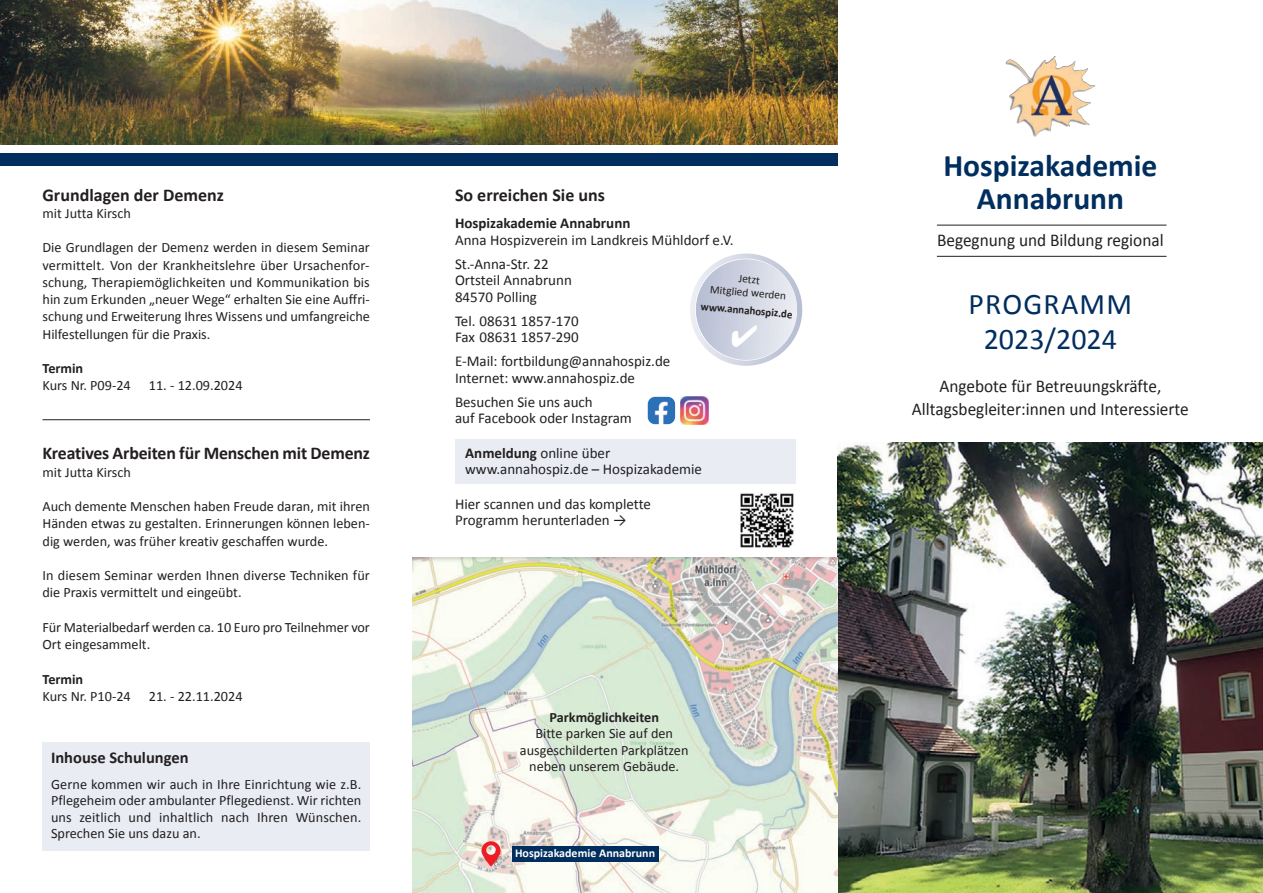
<style>
.page{position:relative;width:1263px;height:893px;background:#fff}
.page>*{position:absolute;margin:0;border:0;box-sizing:border-box;transform-origin:0 0}
.t1{font:700 31.5px "Calibri";color:#002e5e}
.t2{font:30px "Calibri";color:#002e5e}
.t3{font:30px "Calibri";letter-spacing:.03em;color:#002e5e}
.t4{font:18px "Calibri";color:#231f20;scale:.96 1}
.t5{font:700 18px "Calibri";letter-spacing:-.01em;color:#231f20}
.t6{font:700 16.5px "Calibri";color:#231f20}
.t7{font:15px "Calibri";color:#231f20}
.t8{font:700 15px "Calibri";color:#231f20}
.t9{font:14.25px/17.2px "Calibri";color:#231f20;text-align:justify}
.t10{font:700 14.25px "Calibri";color:#231f20}
.t11{font:700 12px "Calibri";color:#fff}
.t12{font:11.4px "Calibri";color:#231f20}
.t13{font:700 11.4px "Calibri";color:#231f20;scale:.95 1}
.s1{font-weight:700}
</style>
<div class="page">
<img style="left:838px;top:443px;width:425px;height:450px">
<hr style="left:937px;top:225px;width:229px;height:1px;background:#231f20">
<hr style="left:937px;top:256px;width:229px;height:1px;background:#231f20">
<img style="left:1005px;top:56px;width:91px;height:81px">
<div style="left:43px;top:742px;width:327px;height:108px;background:#e9ecf3"></div>
<div style="left:0;top:153px;width:838px;height:13px;background:#002e5e"></div>
<img style="left:412px;top:558px;width:426px;height:335px">
<div style="left:512px;top:846px;width:146px;height:15px;background:#002e5e"></div>
<img style="left:478px;top:841px;width:26px;height:26px">
<img style="left:648px;top:397px;width:27px;height:27px;border-radius:7px">
<img style="left:680px;top:397px;width:29px;height:27px;border-radius:4px">
<div style="left:455px;top:440px;width:340px;height:44px;background:#e9ecf3"></div>
<img style="left:740px;top:493px;width:54px;height:55px">
<img style="left:0;top:0;width:838px;height:145px">
<hr style="left:43px;top:419px;width:327px;height:1px;background:#231f20">
<svg style="left:690px;top:253px;width:113px;height:113px"></svg>
<p class="t5" style="left:43px;top:187px;width:183px">Grundlagen der Demenz</p>
<p class="t9" style="left:43px;top:206px;width:90px">mit Jutta Kirsch</p>
<p class="t9" style="left:43px;top:240px;width:329px">Die Grundlagen der Demenz werden in diesem Seminar vermittelt. Von der Krankheitslehre über Ursachenfor‐ schung, Therapiemöglichkeiten und Kommunikation bis hin zum Erkunden „neuer Wege“ erhalten Sie eine Auffri‐ schung und Erweiterung Ihres Wissens und umfangreiche Hilfestellungen für die Praxis.</p>
<p class="t10" style="left:43px;top:362px;width:42px">Termin</p>
<p class="t9" style="left:43px;top:378px;width:90px">Kurs Nr. P09‐24</p>
<p class="t9" style="left:149px;top:378px;width:95px">11. ‐ 12.09.2024</p>
<p class="t5" style="left:43px;top:446px;width:329px">Kreatives Arbeiten für Menschen mit Demenz</p>
<p class="t9" style="left:43px;top:464px;width:90px">mit Jutta Kirsch</p>
<p class="t9" style="left:43px;top:499px;width:329px">Auch demente Menschen haben Freude daran, mit ihren Händen etwas zu gestalten. Erinnerungen können leben‐ dig werden, was früher kreativ geschaffen wurde.</p>
<p class="t9" style="left:43px;top:568px;width:329px">In diesem Seminar werden Ihnen diverse Techniken für die Praxis vermittelt und eingeübt.</p>
<p class="t9" style="left:43px;top:620px;width:329px">Für Materialbedarf werden ca. 10 Euro pro Teilnehmer vor<br>Ort eingesammelt.</p>
<p class="t10" style="left:43px;top:673px;width:42px">Termin</p>
<p class="t9" style="left:43px;top:689px;width:90px">Kurs Nr. P10‐24</p>
<p class="t9" style="left:149px;top:689px;width:95px">21. ‐ 22.11.2024</p>
<p class="t6" style="left:51px;top:751px;width:139px">Inhouse Schulungen</p>
<p class="t9" style="left:51px;top:777px;width:312px;line-height:16.5px">Gerne kommen wir auch in Ihre Einrichtung wie z.B.<br>Pflegeheim oder ambulanter Pflegedienst. Wir richten uns zeitlich und inhaltlich nach Ihren Wünschen.<br>Sprechen Sie uns dazu an.</p>
<p class="t5" style="left:455px;top:187px;width:151px">So erreichen Sie uns</p>
<p class="t8" style="left:455px;top:217px;width:177px">Hospizakademie Annabrunn</p>
<p class="t7" style="left:455px;top:233px;width:280px">Anna Hospizverein im Landkreis Mühldorf e.V.</p>
<p class="t7" style="left:455px;top:257px;width:95px">St.‐Anna‐Str. 22</p>
<p class="t7" style="left:455px;top:274px;width:118px">Ortsteil Annabrunn</p>
<p class="t7" style="left:455px;top:290px;width:84px">84570 Polling</p>
<p class="t7" style="left:455px;top:314px;width:125px">Tel. 08631 1857‐170</p>
<p class="t7" style="left:455px;top:331px;width:125px">Fax 08631 1857‐290</p>
<p class="t7" style="left:455px;top:355px;width:217px">E‐Mail: fortbildung@annahospiz.de</p>
<p class="t7" style="left:455px;top:371px;width:182px">Internet: www.annahospiz.de</p>
<p class="t7" style="left:455px;top:395px;width:139px">Besuchen Sie uns auch</p>
<p class="t7" style="left:455px;top:412px;width:178px">auf Facebook oder Instagram</p>
<p class="t7" style="left:465px;top:446px;width:147px"><span class="s1">Anmeldung</span> online über</p>
<p class="t7" style="left:465px;top:463px;width:238px">www.annahospiz.de – Hospizakademie</p>
<p class="t7" style="left:455px;top:497px;width:198px">Hier scannen und das komplette</p>
<p class="t7" style="left:455px;top:514px;width:173px">Programm herunterladen →</p>
<p class="t12" style="left:739px;top:274px;width:23px;rotate:5deg">Jetzt</p>
<p class="t12" style="left:711px;top:284px;width:78px;rotate:5deg">Mitglied werden</p>
<p class="t13" style="left:701px;top:302px;width:98px;rotate:5deg">www.annahospiz.de</p>
<p class="t10" style="left:549px;top:711px;width:111px">Parkmöglichkeiten</p>
<p class="t9" style="left:535px;top:726px;width:139px">Bitte parken Sie auf den</p>
<p class="t9" style="left:520px;top:743px;width:170px;line-height:16.5px;text-align:center">ausgeschilderten Parkplätzen neben unserem Gebäude.</p>
<p class="t11" style="left:515px;top:848px;width:142px">Hospizakademie Annabrunn</p>
<p class="t1" style="left:943px;top:152px;width:215px">Hospizakademie</p>
<p class="t1" style="left:977px;top:185px;width:149px">Annabrunn</p>
<p class="t4" style="left:937px;top:233px;width:238px">Begegnung und Bildung regional</p>
<p class="t3" style="left:969px;top:291px;width:165px">PROGRAMM</p>
<p class="t2" style="left:984px;top:326px;width:135px">2023/2024</p>
<p class="t4" style="left:939px;top:378px;width:233px">Angebote für Betreuungskräfte,</p>
<p class="t4" style="left:912px;top:401px;width:290px">Alltagsbegleiter:innen und Interessierte</p>
</div>
